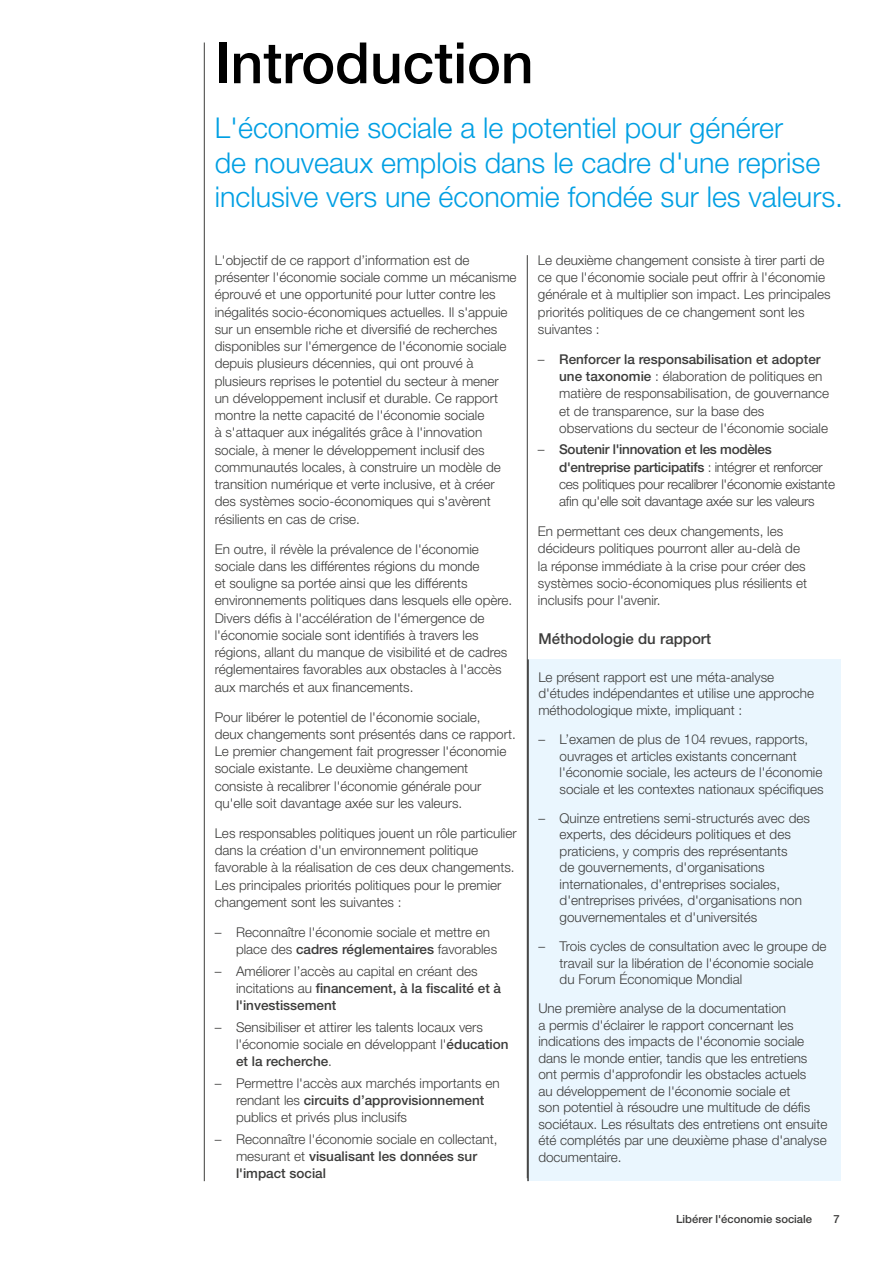
<style>
.page{position:relative;width:893px;height:1263px;background:#fff}
.page>*{position:absolute;margin:0;border:0;box-sizing:border-box;transform-origin:0 0}
.t1{font:500 57px "Helvetica Neue LT Pro";color:#000}
.Standfirst{font:300 28.65px/34.5px "Helvetica Neue LT Pro";color:#009fe3}
.Figure_Title{font:500 15px "Helvetica Neue LT Pro";color:#3c3c3b}
.Body{font:300 13.5px/17.2px "Helvetica Neue LT Pro";color:#3c3c3b}
.Box_Body{font:300 13.5px/16.5px "Helvetica Neue LT Pro";color:#3c3c3b}
.Body-2{font:300 13.5px/17.2px "Helvetica Neue LT Pro";letter-spacing:-.02em;color:#3c3c3b}
.t2{font:500 11.25px "Helvetica Neue LT Pro";color:#3c3c3b}
.s1{font-weight:500}
</style>
<div class="page">
<hr style="left:527px;top:255px;width:1px;height:923px;background:#3c3c3b">
<div style="left:528px;top:659px;width:312px;height:522px;background:#eaf6fe"></div>
<hr style="left:204px;top:43px;width:1px;height:1138px;background:#3c3c3b">
<hr style="left:527px;top:659px;width:2px;height:522px;background:#3c3c3b">
<p class="t1" style="left:215px;top:29px;width:320px">Introduction</p>
<p class="Standfirst" style="left:215px;top:110px;width:630px">L'économie sociale a le potentiel pour générer<br>de nouveaux emplois dans le cadre d'une reprise inclusive vers une économie fondée sur les valeurs.</p>
<p class="Body" style="left:215px;top:251px;width:303px">L'objectif de ce rapport d’information est de présenter l'économie sociale comme un mécanisme éprouvé et une opportunité pour lutter contre les inégalités socio-économiques actuelles. Il s'appuie sur un ensemble riche et diversifié de recherches disponibles sur l'émergence de l'économie sociale depuis plusieurs décennies, qui ont prouvé à plusieurs reprises le potentiel du secteur à mener un développement inclusif et durable. Ce rapport montre la nette capacité de l'économie sociale<br>à s'attaquer aux inégalités grâce à l'innovation sociale, à mener le développement inclusif des communautés locales, à construire un modèle de transition numérique et verte inclusive, et à créer des systèmes socio-économiques qui s'avèrent résilients en cas de crise.</p>
<p class="Body" style="left:215px;top:540px;width:299px">En outre, il révèle la prévalence de l'économie sociale dans les différentes régions du monde<br>et souligne sa portée ainsi que les différents environnements politiques dans lesquels elle opère.<br>Divers défis à l'accélération de l'émergence de l'économie sociale sont identifiés à travers les régions, allant du manque de visibilité et de cadres réglementaires favorables aux obstacles à l'accès aux marchés et aux financements.</p>
<p class="Body" style="left:215px;top:708px;width:303px">Pour libérer le potentiel de l'économie sociale,<br>deux changements sont présentés dans ce rapport.<br>Le premier changement fait progresser l'économie sociale existante. Le deuxième changement consiste à recalibrer l'économie générale pour qu'elle soit davantage axée sur les valeurs.</p>
<p class="Body" style="left:215px;top:824px;width:303px">Les responsables politiques jouent un rôle particulier dans la création d'un environnement politique favorable à la réalisation de ces deux changements.<br>Les principales priorités politiques pour le premier changement sont les suivantes :</p>
<p class="Body" style="left:236px;top:923px;width:263px;text-indent:-21px">– Reconnaître l'économie sociale et mettre en place des <span class="s1">cadres réglementaires</span> favorables</p>
<p class="Body" style="left:236px;top:962px;width:267px;text-indent:-21px">– Améliorer l’accès au capital en créant des incitations au <span class="s1">financement, à la fiscalité et à l'investissement</span></p>
<p class="Body" style="left:236px;top:1018px;width:274px;text-indent:-21px">– Sensibiliser et attirer les talents locaux vers l'économie sociale en développant l'<span class="s1">éducation et la recherche</span>.</p>
<p class="Body" style="left:236px;top:1074px;width:265px;text-indent:-21px">– Permettre l'accès aux marchés importants en rendant les <span class="s1">circuits d’approvisionnement </span>publics et privés plus inclusifs</p>
<p class="Body" style="left:236px;top:1130px;width:263px;text-indent:-21px">– Reconnaître l'économie sociale en collectant, mesurant et <span class="s1">visualisant les données sur l'impact social</span></p>
<p class="Body" style="left:538px;top:251px;width:294px">Le deuxième changement consiste à tirer parti de ce que l'économie sociale peut offrir à l'économie générale et à multiplier son impact. Les principales priorités politiques de ce changement sont les suivantes :</p>
<p class="Body" style="left:559px;top:350px;width:272px;text-indent:-21px">– <span class="s1">Renforcer la responsabilisation et adopter une taxonomie</span> : élaboration de politiques en matière de responsabilisation, de gouvernance et de transparence, sur la base des observations du secteur de l'économie sociale</p>
<p class="Body-2" style="left:559px;top:441px;width:277px;text-indent:-21px">– <span class="s1">Soutenir l'innovation et les modèles d'entreprise participatifs</span> : intégrer et renforcer ces politiques pour recalibrer l'économie existante afin qu'elle soit davantage axée sur les valeurs</p>
<p class="Body" style="left:538px;top:522px;width:271px">En permettant ces deux changements, les décideurs politiques pourront aller au-delà de la réponse immédiate à la crise pour créer des systèmes socio-économiques plus résilients et inclusifs pour l'avenir.</p>
<p class="Figure_Title" style="left:538px;top:630px;width:174px">Méthodologie du rapport</p>
<p class="Box_Body" style="left:538px;top:668px;width:277px">Le présent rapport est une méta-analyse d'études indépendantes et utilise une approche méthodologique mixte, impliquant :</p>
<p class="Body" style="left:560px;top:731px;width:266px;line-height:16.5px;text-indent:-21px">– L’examen de plus de 104 revues, rapports, ouvrages et articles existants concernant l'économie sociale, les acteurs de l'économie sociale et les contextes nationaux spécifiques</p>
<p class="Body" style="left:560px;top:809px;width:252px;line-height:16.5px;text-indent:-21px">– Quinze entretiens semi-structurés avec des experts, des décideurs politiques et des praticiens, y compris des représentants<br>de gouvernements, d'organisations internationales, d'entreprises sociales, d'entreprises privées, d'organisations non gouvernementales et d'universités</p>
<p class="Body" style="left:560px;top:938px;width:268px;line-height:16.5px;text-indent:-21px">– Trois cycles de consultation avec le groupe de travail sur la libération de l'économie sociale du Forum Économique Mondial</p>
<p class="Box_Body" style="left:538px;top:1000px;width:291px">Une première analyse de la documentation<br>a permis d'éclairer le rapport concernant les indications des impacts de l'économie sociale dans le monde entier, tandis que les entretiens ont permis d'approfondir les obstacles actuels<br>au développement de l'économie sociale et<br>son potentiel à résoudre une multitude de défis sociétaux. Les résultats des entretiens ont ensuite été complétés par une deuxième phase d'analyse documentaire.</p>
<p class="t2" style="left:676px;top:1212px;width:138px">Libérer l'économie sociale</p>
<p class="t2" style="left:834px;top:1212px;width:8px">7</p>
</div>
